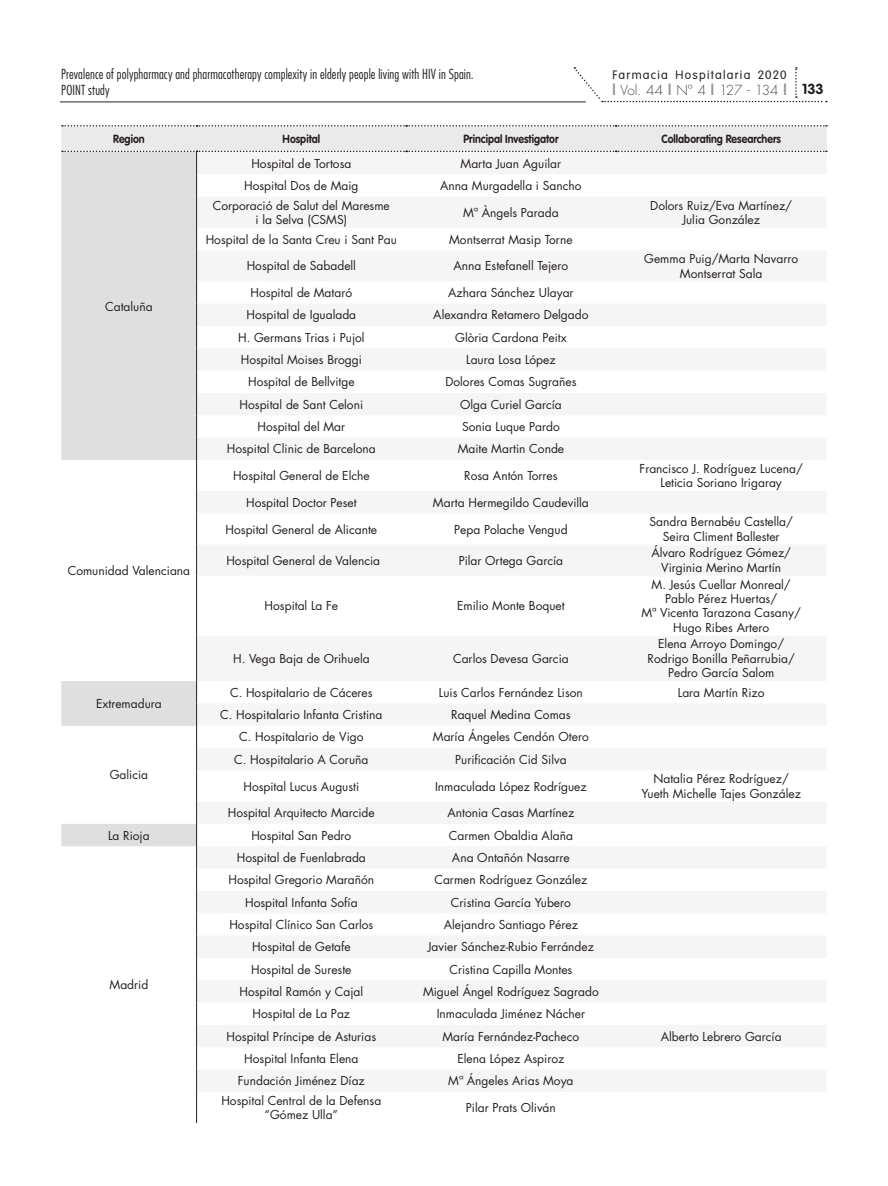
<style>
.page{position:relative;width:888px;height:1186px;background:#fff}
.page>*{position:absolute;margin:0;border:0;box-sizing:border-box;transform-origin:0 0}
.t1{font:700 14.4px "VAG Rounded Std";color:#241f1f}
.t2{font:300 condensed 13.5px/16.2px "Futura Std";letter-spacing:.01em;color:#241f1f}
.t3{font:300 13.5px "Futura Std";letter-spacing:-.01em;color:#4e4b4c}
.t4{font:12px/14.4px "Futura Std";color:#241f1f;text-align:center}
.t5{font:300 12px "VAG Rounded Std";letter-spacing:.105em;color:#241f1f}
.t6{font:700 11.7px "VAG Rounded Std";color:#241f1f;scale:.9 1}
.s1{font-weight:800;color:#969698}
</style>
<div class="page">
<svg style="left:574px;top:67px;width:253px;height:35px"></svg>
<hr style="left:60px;top:102px;width:526px;height:1px;background:#241f1f">
<svg style="left:61px;top:197px;width:135px;height:649px;fill:#e8e7e7"></svg>
<svg style="left:61px;top:125px;width:766px;height:72px"></svg>
<hr style="left:196px;top:197px;width:1px;height:31px;background:#241f1f">
<svg style="left:196px;top:228px;width:1px;height:22px"></svg>
<hr style="left:196px;top:250px;width:1px;height:31px;background:#241f1f">
<svg style="left:196px;top:281px;width:1px;height:179px"></svg>
<hr style="left:196px;top:460px;width:1px;height:31px;background:#241f1f">
<svg style="left:196px;top:491px;width:1px;height:22px"></svg>
<hr style="left:196px;top:513px;width:1px;height:31px;background:#241f1f">
<hr style="left:196px;top:544px;width:1px;height:31px;background:#241f1f">
<hr style="left:196px;top:575px;width:1px;height:60px;background:#241f1f">
<hr style="left:196px;top:635px;width:1px;height:46px;background:#241f1f">
<svg style="left:196px;top:681px;width:1px;height:89px"></svg>
<hr style="left:196px;top:770px;width:1px;height:31px;background:#241f1f">
<svg style="left:196px;top:801px;width:1px;height:290px"></svg>
<hr style="left:196px;top:1091px;width:1px;height:32px;background:#241f1f">
<p class="t2" style="left:61px;top:66px;width:414px">Prevalence of polypharmacy and pharmacotherapy complexity in elderly people living with HIV in Spain.<br>POINT study</p>
<p class="t6" style="left:113px;top:132px;width:37px">Region</p>
<p class="t6" style="left:283px;top:132px;width:43px">Hospital</p>
<p class="t6" style="left:463px;top:132px;width:107px">Principal Investigator</p>
<p class="t6" style="left:661px;top:132px;width:134px">Collaborating Researchers</p>
<p class="t5" style="left:612px;top:68px;width:176px">Farmacia Hospitalaria 2020</p>
<p class="t3" style="left:612px;top:82px;width:176px"><span class="s1">l</span> Vol. 44 <span class="s1">l</span> Nº 4 <span class="s1">l</span> 127 - 134 <span class="s1">l</span></p>
<p class="t1" style="left:802px;top:81px;width:23px">133</p>
<p class="t4" style="left:105px;top:299px;width:49px">Cataluña</p>
<p class="t4" style="left:68px;top:563px;width:124px">Comunidad Valenciana</p>
<p class="t4" style="left:96px;top:696px;width:67px">Extremadura</p>
<p class="t4" style="left:110px;top:768px;width:40px">Galicia</p>
<p class="t4" style="left:251px;top:156px;width:102px">Hospital de Tortosa</p>
<p class="t4" style="left:461px;top:156px;width:102px">Marta Juan Aguilar</p>
<p class="t4" style="left:244px;top:179px;width:116px">Hospital Dos de Maig</p>
<p class="t4" style="left:440px;top:179px;width:143px">Anna Murgadella i Sancho</p>
<p class="t4" style="left:213px;top:198px;width:178px">Corporació de Salut del Maresme i la Selva (CSMS)</p>
<p class="t4" style="left:463px;top:205px;width:97px">Mª Àngels Parada</p>
<p class="t4" style="left:650px;top:198px;width:143px">Dolors Ruiz/Eva Martínez/<br>Julia González</p>
<p class="t4" style="left:206px;top:232px;width:193px">Hospital de la Santa Creu i Sant Pau</p>
<p class="t4" style="left:449px;top:232px;width:125px">Montserrat Masip Torne</p>
<p class="t4" style="left:247px;top:259px;width:111px">Hospital de Sabadell</p>
<p class="t4" style="left:453px;top:259px;width:116px">Anna Estefanell Tejero</p>
<p class="t4" style="left:644px;top:252px;width:155px">Gemma Puig/Marta Navarro<br>Montserrat Sala</p>
<p class="t4" style="left:251px;top:285px;width:103px">Hospital de Mataró</p>
<p class="t4" style="left:448px;top:285px;width:127px">Azhara Sánchez Ulayar</p>
<p class="t4" style="left:247px;top:308px;width:111px">Hospital de Igualada</p>
<p class="t4" style="left:433px;top:308px;width:157px">Alexandra Retamero Delgado</p>
<p class="t4" style="left:238px;top:330px;width:128px">H. Germans Trias i Pujol</p>
<p class="t4" style="left:455px;top:330px;width:113px">Glòria Cardona Peitx</p>
<p class="t4" style="left:241px;top:352px;width:123px">Hospital Moises Broggi</p>
<p class="t4" style="left:466px;top:352px;width:91px">Laura Losa López</p>
<p class="t4" style="left:248px;top:375px;width:108px">Hospital de Bellvitge</p>
<p class="t4" style="left:445px;top:375px;width:133px">Dolores Comas Sugrañes</p>
<p class="t4" style="left:240px;top:397px;width:125px">Hospital de Sant Celoni</p>
<p class="t4" style="left:460px;top:397px;width:103px">Olga Curiel García</p>
<p class="t4" style="left:258px;top:419px;width:89px">Hospital del Mar</p>
<p class="t4" style="left:462px;top:419px;width:99px">Sonia Luque Pardo</p>
<p class="t4" style="left:227px;top:442px;width:151px">Hospital Clinic de Barcelona</p>
<p class="t4" style="left:458px;top:442px;width:108px">Maite Martin Conde</p>
<p class="t4" style="left:233px;top:468px;width:138px">Hospital General de Elche</p>
<p class="t4" style="left:464px;top:468px;width:95px">Rosa Antón Torres</p>
<p class="t4" style="left:640px;top:461px;width:165px">Francisco J. Rodríguez Lucena/<br>Leticia Soriano Irigaray</p>
<p class="t4" style="left:246px;top:495px;width:112px">Hospital Doctor Peset</p>
<p class="t4" style="left:433px;top:495px;width:157px">Marta Hermegildo Caudevilla</p>
<p class="t4" style="left:226px;top:522px;width:153px">Hospital General de Alicante</p>
<p class="t4" style="left:454px;top:522px;width:115px">Pepa Polache Vengud</p>
<p class="t4" style="left:649px;top:515px;width:145px">Sandra Bernabéu Castella/<br>Seira Climent Ballester</p>
<p class="t4" style="left:226px;top:553px;width:155px">Hospital General de Valencia</p>
<p class="t4" style="left:459px;top:553px;width:106px">Pilar Ortega García</p>
<p class="t4" style="left:651px;top:546px;width:141px">Álvaro Rodríguez Gómez/<br>Virginia Merino Martín</p>
<p class="t4" style="left:265px;top:598px;width:75px">Hospital La Fe</p>
<p class="t4" style="left:457px;top:598px;width:109px">Emilio Monte Boquet</p>
<p class="t4" style="left:641px;top:577px;width:161px">M. Jesús Cuellar Monreal/<br>Pablo Pérez Huertas/<br>Mª Vicenta Tarazona Casany/<br>Hugo Ribes Artero</p>
<p class="t4" style="left:233px;top:651px;width:138px">H. Vega Baja de Orihuela</p>
<p class="t4" style="left:453px;top:651px;width:117px">Carlos Devesa Garcia</p>
<p class="t4" style="left:647px;top:637px;width:149px">Elena Arroyo Domingo/<br>Rodrigo Bonilla Peñarrubia/<br>Pedro García Salom</p>
<p class="t4" style="left:230px;top:685px;width:144px">C. Hospitalario de Cáceres</p>
<p class="t4" style="left:439px;top:685px;width:146px">Luis Carlos Fernández Lison</p>
<p class="t4" style="left:678px;top:685px;width:88px">Lara Martín Rizo</p>
<p class="t4" style="left:220px;top:707px;width:164px">C. Hospitalario Infanta Cristina</p>
<p class="t4" style="left:451px;top:707px;width:121px">Raquel Medina Comas</p>
<p class="t4" style="left:239px;top:730px;width:126px">C. Hospitalario de Vigo</p>
<p class="t4" style="left:433px;top:730px;width:157px">María Ángeles Cendón Otero</p>
<p class="t4" style="left:234px;top:752px;width:136px">C. Hospitalario A Coruña</p>
<p class="t4" style="left:455px;top:752px;width:113px">Purificación Cid Silva</p>
<p class="t4" style="left:243px;top:779px;width:117px">Hospital Lucus Augusti</p>
<p class="t4" style="left:435px;top:779px;width:153px">Inmaculada López Rodríguez</p>
<p class="t4" style="left:641px;top:772px;width:161px">Natalia Pérez Rodríguez/<br>Yueth Michelle Tajes González</p>
<p class="t4" style="left:228px;top:805px;width:148px">Hospital Arquitecto Marcide</p>
<p class="t4" style="left:447px;top:805px;width:128px">Antonia Casas Martínez</p>
<p class="t4" style="left:108px;top:828px;width:43px">La Rioja</p>
<p class="t4" style="left:251px;top:828px;width:102px">Hospital San Pedro</p>
<p class="t4" style="left:449px;top:828px;width:126px">Carmen Obaldia Alaña</p>
<p class="t4" style="left:110px;top:977px;width:40px">Madrid</p>
<p class="t4" style="left:237px;top:850px;width:131px">Hospital de Fuenlabrada</p>
<p class="t4" style="left:452px;top:850px;width:119px">Ana Ontañón Nasarre</p>
<p class="t4" style="left:228px;top:872px;width:147px">Hospital Gregorio Marañón</p>
<p class="t4" style="left:434px;top:872px;width:154px">Carmen Rodríguez González</p>
<p class="t4" style="left:245px;top:895px;width:114px">Hospital Infanta Sofía</p>
<p class="t4" style="left:451px;top:895px;width:122px">Cristina García Yubero</p>
<p class="t4" style="left:229px;top:917px;width:145px">Hospital Clínico San Carlos</p>
<p class="t4" style="left:444px;top:917px;width:136px">Alejandro Santiago Pérez</p>
<p class="t4" style="left:252px;top:939px;width:100px">Hospital de Getafe</p>
<p class="t4" style="left:428px;top:939px;width:168px">Javier Sánchez-Rubio Ferrández</p>
<p class="t4" style="left:251px;top:962px;width:102px">Hospital de Sureste</p>
<p class="t4" style="left:449px;top:962px;width:124px">Cristina Capilla Montes</p>
<p class="t4" style="left:239px;top:984px;width:125px">Hospital Ramón y Cajal</p>
<p class="t4" style="left:423px;top:984px;width:177px">Miguel Ángel Rodríguez Sagrado</p>
<p class="t4" style="left:253px;top:1006px;width:99px">Hospital de La Paz</p>
<p class="t4" style="left:437px;top:1006px;width:150px">Inmaculada Jiménez Nácher</p>
<p class="t4" style="left:227px;top:1029px;width:151px">Hospital Príncipe de Asturias</p>
<p class="t4" style="left:442px;top:1029px;width:138px">María Fernández-Pacheco</p>
<p class="t4" style="left:661px;top:1029px;width:122px">Alberto Lebrero García</p>
<p class="t4" style="left:244px;top:1051px;width:116px">Hospital Infanta Elena</p>
<p class="t4" style="left:457px;top:1051px;width:108px">Elena López Aspiroz</p>
<p class="t4" style="left:238px;top:1073px;width:128px">Fundación Jiménez Díaz</p>
<p class="t4" style="left:448px;top:1073px;width:127px">Mª Ángeles Arias Moya</p>
<p class="t4" style="left:221px;top:1093px;width:161px">Hospital Central de la Defensa “Gómez Ulla”</p>
<p class="t4" style="left:466px;top:1100px;width:91px">Pilar Prats Oliván</p>
</div>
